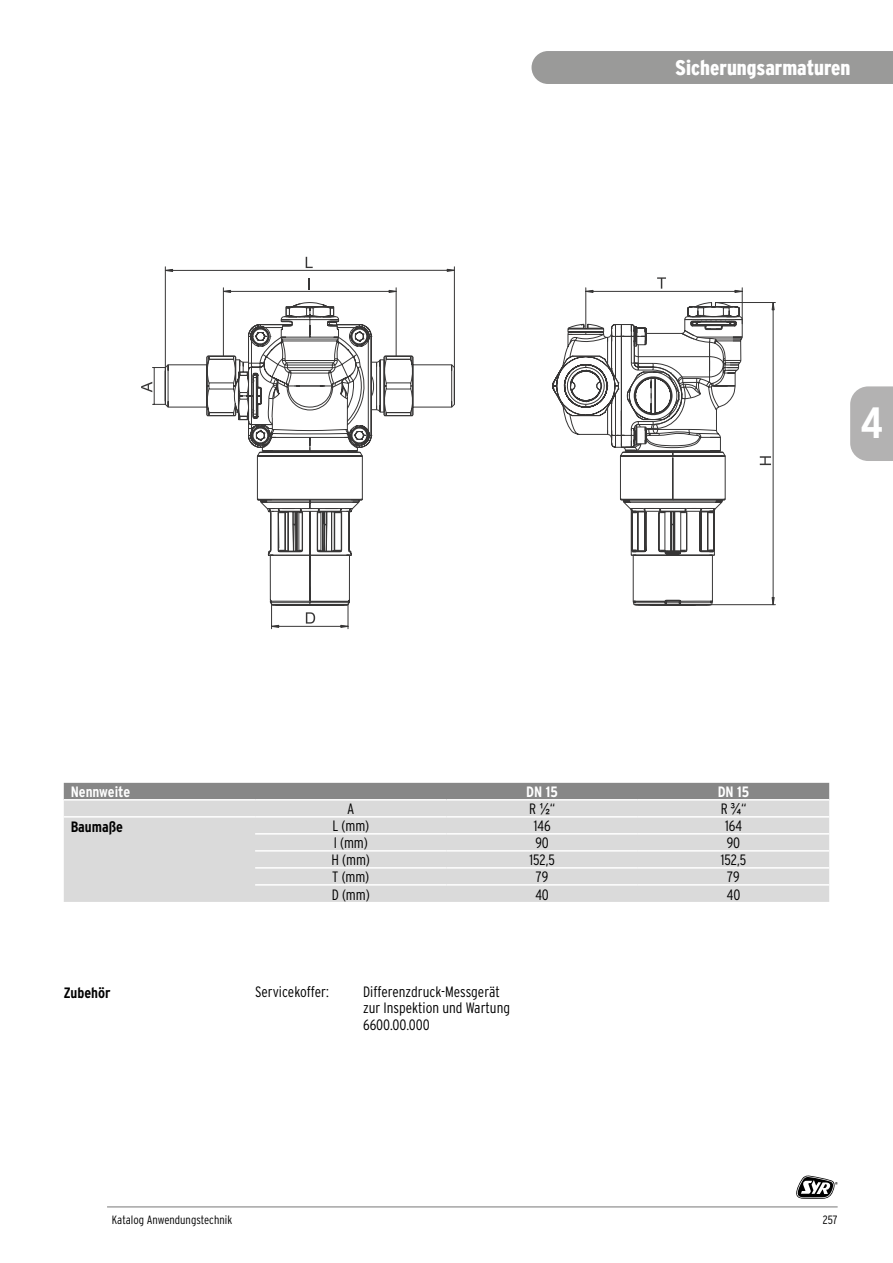
<style>
.page{position:relative;width:893px;height:1263px;background:#fff}
.page>*{position:absolute;margin:0;border:0;box-sizing:border-box;transform-origin:0 0}
.t1{font:700 condensed 43.8px "Interstate";color:#fff}
.t2{font:900 condensed 21px "Interstate";color:#fff}
.t3{font:300 condensed 15px/16.5px "Interstate";color:#000}
.t4{font:700 condensed 15px "Interstate";color:#fff}
.t5{font:700 condensed 15px "Interstate";color:#000}
.t6{font:300 condensed 12px "Interstate";color:#000}
.s1{font-family:"Arial Narrow";font-weight:400;font-stretch:normal}
</style>
<div class="page">
<div style="left:64px;top:783px;width:765px;height:16px;background:#878787"></div>
<div style="left:64px;top:800px;width:765px;height:102px;background:#dadada"></div>
<hr style="left:64px;top:816px;width:191px;height:1px;background:#fff">
<hr style="left:255px;top:816px;width:191px;height:1px;background:#fff">
<hr style="left:446px;top:816px;width:192px;height:1px;background:#fff">
<hr style="left:638px;top:816px;width:191px;height:1px;background:#fff">
<hr style="left:255px;top:833px;width:191px;height:2px;background:#fff">
<hr style="left:446px;top:833px;width:192px;height:2px;background:#fff">
<hr style="left:638px;top:833px;width:191px;height:2px;background:#fff">
<hr style="left:255px;top:850px;width:191px;height:2px;background:#fff">
<hr style="left:446px;top:850px;width:192px;height:2px;background:#fff">
<hr style="left:638px;top:850px;width:191px;height:2px;background:#fff">
<hr style="left:255px;top:867px;width:191px;height:2px;background:#fff">
<hr style="left:446px;top:867px;width:192px;height:2px;background:#fff">
<hr style="left:638px;top:867px;width:191px;height:2px;background:#fff">
<hr style="left:255px;top:884px;width:191px;height:2px;background:#fff">
<hr style="left:446px;top:884px;width:192px;height:2px;background:#fff">
<hr style="left:638px;top:884px;width:191px;height:2px;background:#fff">
<svg style="left:165px;top:256px;width:290px;height:47px"></svg>
<svg style="left:165px;top:303px;width:388px;height:114px"></svg>
<svg style="left:553px;top:302px;width:190px;height:304px"></svg>
<hr style="left:165px;top:267px;width:1px;height:100px;background:#373636">
<hr style="left:454px;top:267px;width:1px;height:101px;background:#373636">
<hr style="left:223px;top:288px;width:1px;height:68px;background:#373636">
<hr style="left:396px;top:288px;width:1px;height:68px;background:#373636">
<hr style="left:223px;top:291px;width:173px;height:1px;background:#373636">
<hr style="left:165px;top:270px;width:289px;height:1px;background:#373636">
<hr style="left:707px;top:604px;width:68px;height:1px;background:#373636">
<hr style="left:715px;top:302px;width:60px;height:1px;background:#373636">
<hr style="left:773px;top:302px;width:1px;height:303px;background:#373636">
<hr style="left:742px;top:288px;width:1px;height:36px;background:#373636">
<hr style="left:585px;top:288px;width:1px;height:40px;background:#373636">
<hr style="left:586px;top:291px;width:156px;height:1px;background:#373636">
<svg style="left:771px;top:303px;width:4px;height:7px"></svg>
<svg style="left:771px;top:597px;width:4px;height:9px"></svg>
<svg style="left:585px;top:290px;width:9px;height:3px"></svg>
<svg style="left:734px;top:290px;width:9px;height:3px"></svg>
<svg style="left:235px;top:316px;width:150px;height:313px"></svg>
<svg style="left:388px;top:290px;width:12px;height:3px"></svg>
<svg style="left:447px;top:269px;width:8px;height:3px"></svg>
<svg style="left:219px;top:290px;width:12px;height:3px"></svg>
<svg style="left:164px;top:269px;width:9px;height:3px"></svg>
<svg style="left:306px;top:257px;width:7px;height:11px"></svg>
<svg style="left:657px;top:277px;width:9px;height:12px"></svg>
<svg style="left:760px;top:456px;width:11px;height:9px"></svg>
<svg style="left:141px;top:382px;width:11px;height:10px"></svg>
<svg style="left:152px;top:367px;width:13px;height:1px"></svg>
<svg style="left:153px;top:404px;width:12px;height:1px"></svg>
<hr style="left:154px;top:367px;width:1px;height:37px;background:#373636">
<svg style="left:796px;top:1175px;width:42px;height:24px"></svg>
<hr style="left:107px;top:1206px;width:731px;height:1px;background:#000">
<div style="left:531px;top:51px;width:362px;height:33px;background:#9a9a99"></div>
<svg style="left:850px;top:386px;width:43px;height:75px;background:#b7b6b6"></svg>
<h2 class="t2" style="left:675px;top:56px;width:177px">Sicherungsarmaturen</h2>
<h1 class="t1" style="left:861px;top:396px;width:24px">4</h1>
<p class="t4" style="left:71px;top:782px;width:61px">Nennweite</p>
<p class="t4" style="left:526px;top:782px;width:33px">DN 15</p>
<p class="t4" style="left:718px;top:782px;width:33px">DN 15</p>
<p class="t3" style="left:347px;top:801px;width:9px">A</p>
<p class="t3" style="left:529px;top:801px;width:27px">R <span class="s1">½</span>“</p>
<p class="t3" style="left:721px;top:801px;width:27px">R <span class="s1">¾</span>“</p>
<p class="t5" style="left:71px;top:817px;width:54px">Baumaße</p>
<p class="t3" style="left:332px;top:818px;width:38px">L (mm)</p>
<p class="t3" style="left:534px;top:818px;width:18px">146</p>
<p class="t3" style="left:725px;top:818px;width:18px">164</p>
<p class="t3" style="left:334px;top:835px;width:36px">l (mm)</p>
<p class="t3" style="left:535px;top:835px;width:15px">90</p>
<p class="t3" style="left:727px;top:835px;width:15px">90</p>
<p class="t3" style="left:332px;top:852px;width:40px">H (mm)</p>
<p class="t3" style="left:529px;top:852px;width:27px">152,5</p>
<p class="t3" style="left:721px;top:852px;width:27px">152,5</p>
<p class="t3" style="left:332px;top:869px;width:39px">T (mm)</p>
<p class="t3" style="left:536px;top:869px;width:14px">79</p>
<p class="t3" style="left:727px;top:869px;width:14px">79</p>
<p class="t3" style="left:332px;top:886px;width:39px">D (mm)</p>
<p class="t3" style="left:535px;top:886px;width:15px">40</p>
<p class="t3" style="left:727px;top:886px;width:15px">40</p>
<p class="t5" style="left:64px;top:983px;width:48px">Zubehör</p>
<p class="t3" style="left:255px;top:983px;width:75px">Servicekoffer:</p>
<p class="t3" style="left:363px;top:983px;width:148px">Differenzdruck-Messgerät zur Inspektion und Wartung<br>6600.00.000</p>
<p class="t6" style="left:112px;top:1212px;width:122px">Katalog Anwendungstechnik</p>
<p class="t6" style="left:823px;top:1212px;width:16px">257</p>
</div>
